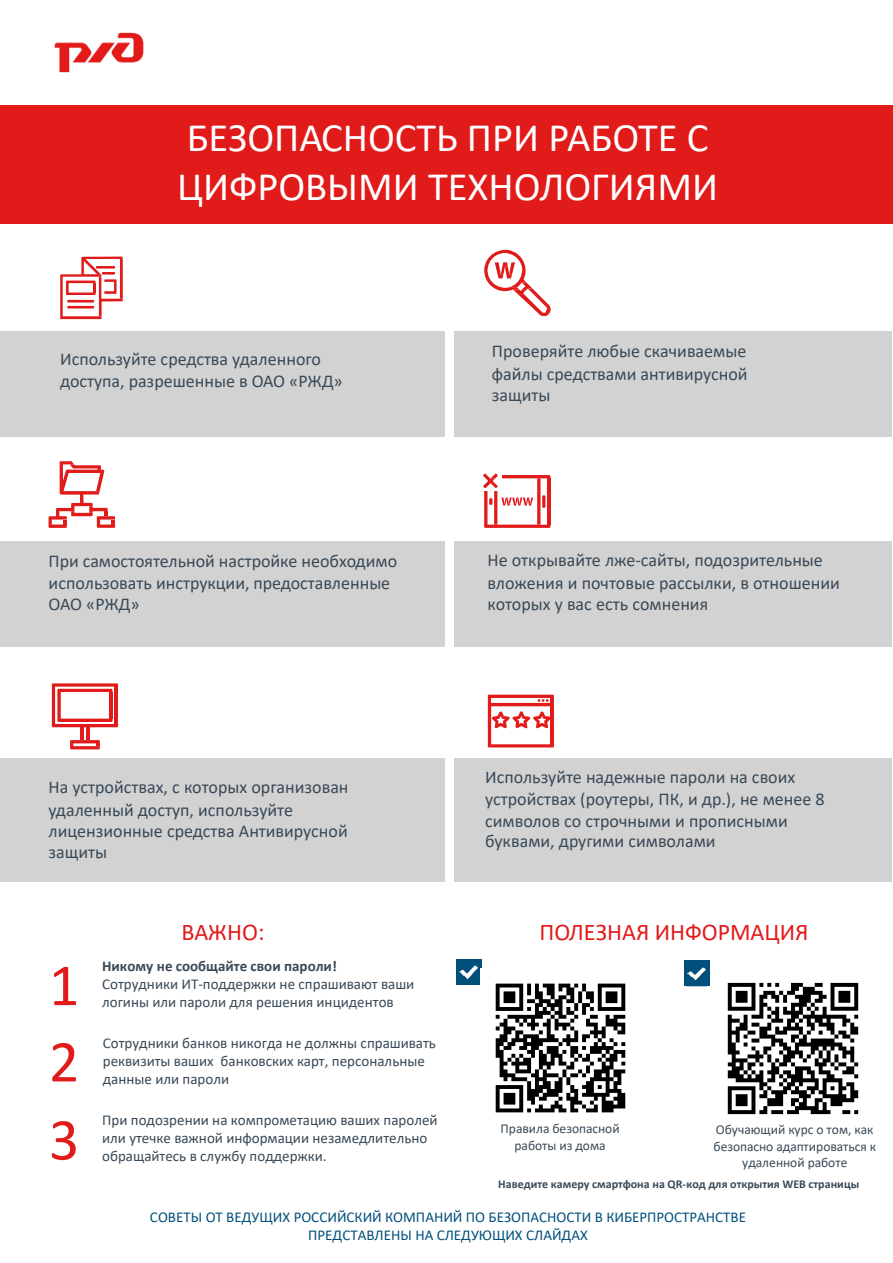
<style>
.page{position:relative;width:893px;height:1263px;background:#fff}
.page>*{position:absolute;margin:0;border:0;box-sizing:border-box;transform-origin:0 0}
.t1{font:60px/77.2px "Calibri";color:#e11a1a;text-align:justify}
.t2{font:40.5px/49.3px "Calibri";color:#fff}
.t3{font:24px "Calibri";color:#e11a1a}
.t4{font:18px/21.5px "Calibri";color:#394957}
.t5{font:15px/18px "Calibri";color:#394957}
.t6{font:15px/18px "Calibri";color:#00507b;text-align:center}
.t7{font:700 15px "Calibri";color:#394957}
.t8{font:13.5px/16.5px "Calibri";color:#394957;text-align:center}
.t9{font:700 12px "Calibri";color:#394957}
</style>
<div class="page">
<img style="left:54px;top:32px;width:90px;height:41px">
<div style="left:0;top:105px;width:892px;height:119px;background:#e11a1a"></div>
<div style="left:454px;top:541px;width:437px;height:106px;background:#d2d2d2"></div>
<div style="left:0;top:541px;width:444px;height:106px;background:#d2d2d2"></div>
<div style="left:454px;top:331px;width:437px;height:106px;background:#d2d2d2"></div>
<div style="left:0;top:331px;width:444px;height:106px;background:#d2d2d2"></div>
<div style="left:454px;top:759px;width:437px;height:123px;background:#d2d2d2"></div>
<div style="left:0;top:759px;width:444px;height:123px;background:#d2d2d2"></div>
<svg style="left:52px;top:683px;width:66px;height:66px"></svg>
<hr style="left:109px;top:692px;width:3px;height:27px;background:#e11a1a">
<svg style="left:49px;top:461px;width:66px;height:67px"></svg>
<svg style="left:483px;top:474px;width:67px;height:54px"></svg>
<svg style="left:484px;top:250px;width:66px;height:66px"></svg>
<svg style="left:488px;top:695px;width:66px;height:52px"></svg>
<svg style="left:60px;top:257px;width:63px;height:62px"></svg>
<svg style="left:684px;top:961px;width:25px;height:25px"></svg>
<img style="left:687px;top:967px;width:18px;height:13px">
<svg style="left:456px;top:959px;width:26px;height:26px"></svg>
<img style="left:460px;top:965px;width:18px;height:13px">
<img style="left:481px;top:969px;width:145px;height:144px">
<img style="left:727px;top:982px;width:132px;height:133px">
<h2 class="t2" style="left:177px;top:112px;width:542px">БЕЗОПАСНОСТЬ ПРИ РАБОТЕ С<br>ЦИФРОВЫМИ ТЕХНОЛОГИЯМИ</h2>
<p class="t4" style="left:60px;top:347px;width:284px;line-height:22.4px">Используйте средства удаленного доступа, разрешенные в ОАО «РЖД»</p>
<p class="t4" style="left:492px;top:340px;width:257px;line-height:22.6px">Проверяйте любые скачиваемые файлы средствами антивирусной</p>
<p class="t4" style="left:492px;top:384px;width:60px">защиты</p>
<p class="t4" style="left:49px;top:549px;width:350px;line-height:22.6px">При самостоятельной настройке необходимо использовать инструкции, предоставленные</p>
<p class="t4" style="left:49px;top:593px;width:93px">ОАО «РЖД»</p>
<p class="t4" style="left:487px;top:549px;width:354px;line-height:22.6px">Не открывайте лже-сайты, подозрительные вложения и почтовые рассылки, в отношении</p>
<p class="t4" style="left:487px;top:593px;width:222px">которых у вас есть сомнения</p>
<p class="t4" style="left:49px;top:777px;width:301px">На устройствах, с которых организован удаленный доступ, используйте лицензионные средства Антивирусной защиты</p>
<h1 class="t1" style="left:49px;top:946px;width:32px">1<br>2<br>3</h1>
<h3 class="t3" style="left:181px;top:917px;width:85px">ВАЖНО:</h3>
<p class="t7" style="left:102px;top:957px;width:236px">Никому не сообщайте свои пароли!</p>
<p class="t5" style="left:102px;top:975px;width:314px">Сотрудники ИТ-поддержки не спрашивают ваши логины или пароли для решения инцидентов</p>
<p class="t5" style="left:103px;top:1033px;width:334px">Сотрудники банков никогда не должны спрашивать реквизиты ваших банковских карт, персональные данные или пароли</p>
<p class="t5" style="left:102px;top:1111px;width:337px">При подозрении на компрометацию ваших паролей или утечке важной информации незамедлительно обращайтесь в службу поддержки.</p>
<p class="t4" style="left:485px;top:766px;width:341px">Используйте надежные пароли на своих устройствах (роутеры, ПК, и др.), не менее 8 символов со строчными и прописными буквами, другими символами</p>
<h3 class="t3" style="left:539px;top:917px;width:271px">ПОЛЕЗНАЯ ИНФОРМАЦИЯ</h3>
<p class="t8" style="left:500px;top:1120px;width:121px">Правила безопасной работы из дома</p>
<p class="t8" style="left:713px;top:1121px;width:164px">Обучающий курс о том, как безопасно адаптироваться к удаленной работе</p>
<p class="t9" style="left:498px;top:1176px;width:362px">Наведите камеру смартфона на QR-код для открытия WEB страницы</p>
<p class="t6" style="left:150px;top:1208px;width:597px">СОВЕТЫ ОТ ВЕДУЩИХ РОССИЙСКИЙ КОМПАНИЙ ПО БЕЗОПАСНОСТИ В КИБЕРПРОСТРАНСТВЕ<br>ПРЕДСТАВЛЕНЫ НА СЛЕДУЮЩИХ СЛАЙДАХ</p>
</div>
